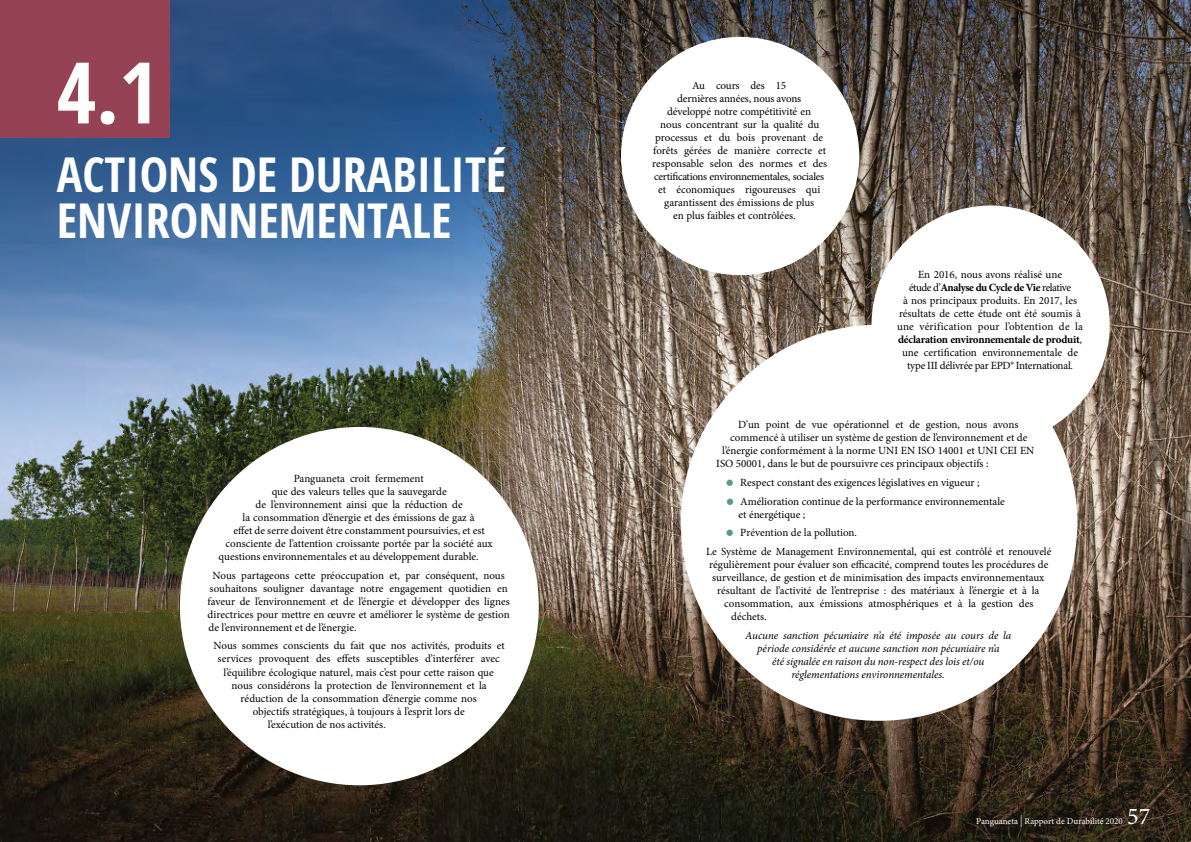
<style>
.page{position:relative;width:1191px;height:842px;background:#fff}
.page>*{position:absolute;margin:0;border:0;box-sizing:border-box;transform-origin:0 0}
.t1{font:700 85.1px "Germano";color:#fff}
.t2{font:700 48px/46px "Germano";color:#fff}
.t3{font:24px "Minion Pro";color:#fff}
.t4{font:11px/13px "Minion Pro";color:#000}
.t5{font:italic 11px "Minion Pro";letter-spacing:-.005em;color:#000}
.t6{font:11px "Minion Pro";letter-spacing:-.03em;color:#000}
.t7{font:9px "Minion Pro";color:#fff}
.s1{font-weight:700}
.s2{font-size:24px;color:#559f78}
.s3{font-size:11.7px}
</style>
<div class="page">
<img style="left:0;top:0;width:1191px;height:842px">
<div style="left:681px;top:325px;width:396px;height:396px;background:#fff;border-radius:50%"></div>
<div style="left:621px;top:37px;width:238px;height:238px;background:#fff;border-radius:50%"></div>
<div style="left:871px;top:206px;width:238px;height:238px;background:#fff;border-radius:50%"></div>
<div style="left:180px;top:427px;width:359px;height:358px;background:#fff;border-radius:50%"></div>
<div style="left:0;top:0;width:169px;height:138px;background:#954255"></div>
<h1 class="t1" style="left:57px;top:33px;width:103px">4.1</h1>
<h2 class="t2" style="left:57px;top:150px;width:451px">ACTIONS DE DURABILITÉ<br>ENVIRONNEMENTALE</h2>
<p class="t4" style="left:294px;top:472px;width:131px">Panguaneta croit fermement</p>
<p class="t4" style="left:272px;top:485px;width:177px">que des valeurs telles que la sauvegarde</p>
<p class="t4" style="left:256px;top:498px;width:209px">de l’environnement ainsi que la réduction de</p>
<p class="t4" style="left:243px;top:511px;width:234px">la consommation d’énergie et des émissions de gaz à</p>
<p class="t4" style="left:234px;top:524px;width:253px">effet de serre doivent être constamment poursuivies, et est</p>
<p class="t4" style="left:226px;top:537px;width:269px">consciente de l’attention croissante portée par la société aux</p>
<p class="t4" style="left:219px;top:550px;width:261px">questions environnementales et au développement durable.</p>
<p class="t4" style="left:208px;top:569px;width:303px;text-indent:5px">Nous partageons cette préoccupation et, par conséquent, nous souhaitons souligner davantage notre engagement quotidien en faveur de l’environnement et de l’énergie et développer des lignes directrices pour mettre en œuvre et améliorer le système de gestion de l’environnement et de l’énergie.</p>
<p class="t4" style="left:214px;top:639px;width:292px">Nous sommes conscients du fait que nos activités, produits et</p>
<p class="t4" style="left:218px;top:652px;width:283px">services provoquent des effets susceptibles d’interférer avec</p>
<p class="t4" style="left:224px;top:665px;width:271px">l’équilibre écologique naturel, mais c’est pour cette raison que</p>
<p class="t4" style="left:232px;top:678px;width:257px">nous considérons la protection de l’environnement et la</p>
<p class="t4" style="left:241px;top:691px;width:237px">réduction de la consommation d’énergie comme nos</p>
<p class="t4" style="left:253px;top:704px;width:214px">objectifs stratégiques, à toujours à l’esprit lors de</p>
<p class="t4" style="left:268px;top:717px;width:120px">l’exécution de nos activités.</p>
<p class="t4" style="left:692px;top:79px;width:95px">Au cours des 15</p>
<p class="t4" style="left:677px;top:92px;width:126px">dernières années, nous avons</p>
<p class="t4" style="left:667px;top:105px;width:145px">développé notre compétitivité en</p>
<p class="t4" style="left:660px;top:118px;width:160px">nous concentrant sur la qualité du</p>
<p class="t4" style="left:655px;top:131px;width:170px">processus et du bois provenant de</p>
<p class="t4" style="left:653px;top:144px;width:174px">forêts gérées de manière correcte et</p>
<p class="t4" style="left:652px;top:157px;width:176px">responsable selon des normes et des</p>
<p class="t6" style="left:654px;top:169px;width:172px">certifications environnementales, sociales</p>
<p class="t4" style="left:658px;top:183px;width:163px">et économiques rigoureuses qui</p>
<p class="t4" style="left:664px;top:196px;width:152px">garantissent des émissions de plus</p>
<p class="t4" style="left:673px;top:209px;width:124px">en plus faibles et contrôlées.</p>
<p class="t4" style="left:897px;top:268px;width:187px;text-align:center">En 2016, nous avons réalisé une<br>étude d’<span class="s1">Analyse du Cycle de Vie</span> relative<br>à nos principaux produits. En 2017, les résultats de cette étude ont été soumis à une vérification pour l’obtention de la <span class="s1">déclaration environnementale de produit</span>, une certification environnementale de type III délivrée par EPD® International.</p>
<p class="t4" style="left:738px;top:418px;width:281px">D’un point de vue opérationnel et de gestion, nous avons</p>
<p class="t4" style="left:730px;top:431px;width:298px">commencé à utiliser un système de gestion de l’environnement et de</p>
<p class="t4" style="left:722px;top:444px;width:314px">l’énergie conformément à la norme UNI EN ISO 14001 et UNI CEI EN</p>
<p class="t4" style="left:716px;top:457px;width:274px">ISO 50001, dans le but de poursuivre ces principaux objectifs :</p>
<p class="t4" style="left:725px;top:476px;width:256px"><span class="s2">•</span> Respect constant des exigences législatives en vigueur ;</p>
<p class="t4" style="left:738px;top:495px;width:268px;text-indent:-13px"><span class="s2">•</span> Amélioration continue de la performance environnementale et énergétique ;</p>
<p class="t4" style="left:706px;top:523px;width:347px;line-height:18.7px;text-indent:19px"><span class="s2">•</span> Prévention de la pollution.<br>Le Système de Management Environnemental, qui est contrôlé et renouvelé</p>
<p class="t4" style="left:709px;top:558px;width:340px">régulièrement pour évaluer son efficacité, comprend toutes les procédures de</p>
<p class="t4" style="left:712px;top:571px;width:333px">surveillance, de gestion et de minimisation des impacts environnementaux</p>
<p class="t4" style="left:717px;top:584px;width:323px">résultant de l’activité de l’entreprise : des matériaux à l’énergie et à la</p>
<p class="t4" style="left:724px;top:597px;width:310px">consommation, aux émissions atmosphériques et à la gestion des</p>
<p class="t4" style="left:731px;top:610px;width:37px">déchets.</p>
<p class="t5" style="left:745px;top:627px;width:267px">Aucune sanction pécuniaire n’a été imposée au cours de la</p>
<p class="t5" style="left:757px;top:640px;width:243px">période considérée et aucune sanction non pécuniaire n’a</p>
<p class="t5" style="left:772px;top:653px;width:214px">été signalée en raison du non-respect des lois et/ou</p>
<p class="t5" style="left:791px;top:666px;width:155px">réglementations environnementales.</p>
<p class="t7" style="left:976px;top:815px;width:148px">Panguaneta <span class="s3">|</span> Rapport de Durabilité 2020</p>
<h3 class="t3" style="left:1127px;top:800px;width:25px">57</h3>
</div>
